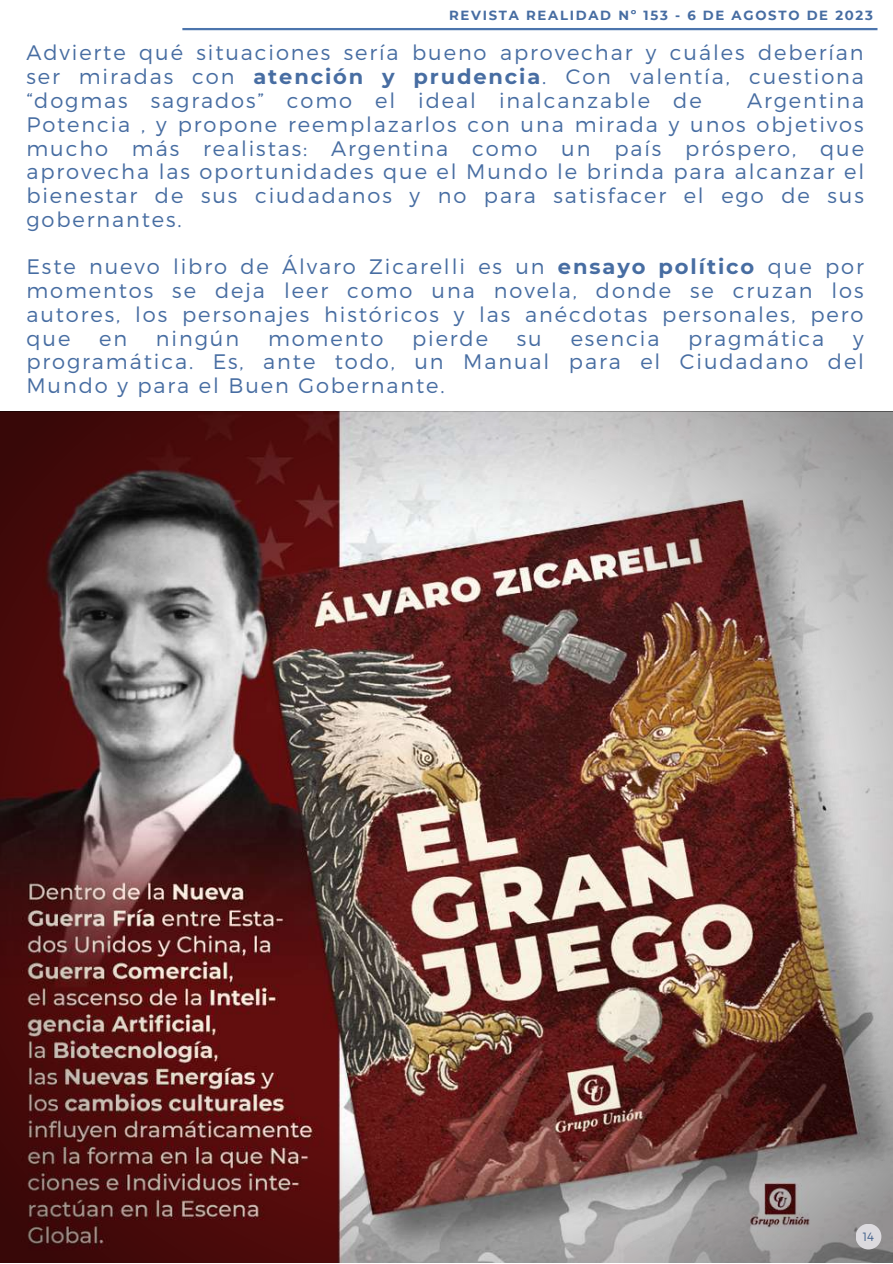
<style>
.page{position:relative;width:893px;height:1264px;background:#fff}
.page>*{position:absolute;margin:0;border:0;box-sizing:border-box;transform-origin:0 0}
.t1{font:300 21px/23.5px "Montserrat";letter-spacing:.09em;color:#476da2;text-align:justify}
.t2{font:700 13.2px "Montserrat";letter-spacing:.13em;color:#476da2}
.t3{font:300 12px "Montserrat";color:#42618b}
.s1{font-weight:700}
</style>
<div class="page">
<img style="left:0;top:411px;width:892px;height:851px">
<div style="left:855px;top:1223px;width:26px;height:26px;background:#dcdade;border-radius:50%"></div>
<hr style="left:182px;top:28px;width:695px;height:2px;background:#4c75ad">
<p class="t2" style="left:449px;top:7px;width:425px">REVISTA REALIDAD Nº 153 - 6 DE AGOSTO DE 2023</p>
<p class="t1" style="left:26px;top:39px;width:839px;line-height:24.2px">Advierte qué situaciones sería bueno aprovechar y cuáles deberían ser miradas con <span class="s1">atención y prudencia</span>. Con valentía, cuestiona “dogmas sagrados” como el ideal inalcanzable de</p>
<p class="t1" style="left:26px;top:88px;width:839px;text-indent:720px">Argentina Potencia , y propone reemplazarlos con una mirada y unos objetivos mucho más realistas: Argentina como un país próspero, que aprovecha las oportunidades que el Mundo le brinda para alcanzar el bienestar de sus ciudadanos y no para satisfacer el ego de sus gobernantes.</p>
<p class="t1" style="left:26px;top:253px;width:838px;line-height:24px">Este nuevo libro de Álvaro Zicarelli es un <span class="s1">ensayo político</span> que por momentos se deja leer como una novela, donde se cruzan los autores, los personajes históricos y las anécdotas personales, pero que</p>
<p class="t1" style="left:99px;top:325px;width:29px">en</p>
<p class="t1" style="left:156px;top:325px;width:85px">ningún</p>
<p class="t1" style="left:268px;top:325px;width:117px">momento</p>
<p class="t1" style="left:412px;top:325px;width:77px">pierde</p>
<p class="t1" style="left:517px;top:325px;width:26px">su</p>
<p class="t1" style="left:570px;top:325px;width:90px">esencia</p>
<p class="t1" style="left:688px;top:325px;width:138px">pragmática</p>
<p class="t1" style="left:26px;top:325px;width:839px;text-indent:826px">y programática. Es, ante todo, un Manual para el Ciudadano del Mundo y para el Buen Gobernante.</p>
<p class="t3" style="left:862px;top:1228px;width:13px">14</p>
</div>
